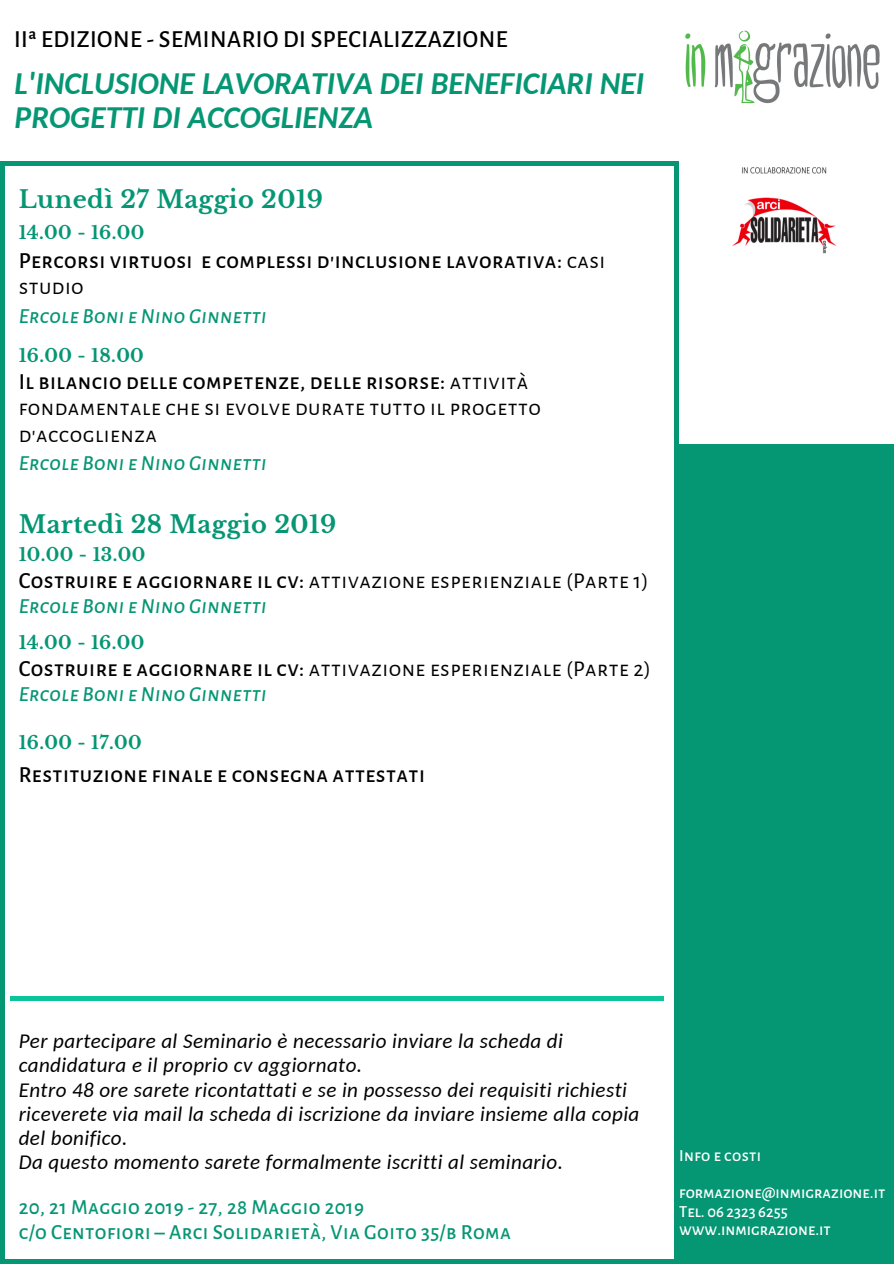
<style>
.page{position:relative;width:894px;height:1264px;background:#fff}
.page>*{position:absolute;margin:0;border:0;box-sizing:border-box;transform-origin:0 0}
.t1{font:italic 700 31.5px/33.9px "Carlito";color:#059674}
.t2{font:500 24px "Alegreya Sans SC";letter-spacing:.02em;color:#000}
.t3{font:700 24px "Libre Baskerville";letter-spacing:.02em;color:#059674}
.t4{font:22.5px/26.2px "Alegreya Sans SC";letter-spacing:.02em;color:#000}
.t5{font:500 22.5px/26.2px "Alegreya Sans SC";letter-spacing:.02em;color:#000}
.t6{font:italic 21px/24.2px "Carlito";letter-spacing:.02em;color:#000}
.t7{font:italic 500 21px "Alegreya Sans SC";letter-spacing:.02em;color:#059674}
.t8{font:500 21px/24.2px "Alegreya Sans SC";letter-spacing:.02em;color:#059674}
.t9{font:700 18px "Libre Baskerville";letter-spacing:.02em;color:#059674}
.t10{font:500 16.5px/18.6px "Alegreya Sans SC";color:#fff}
.t11{font:500 16.5px "Alegreya Sans SC";letter-spacing:.02em;color:#fff}
.s1{font-weight:400}
.s2{font-weight:500}
</style>
<div class="page">
<div style="left:674px;top:356px;width:219px;height:907px;background:#059674"></div>
<img style="left:685px;top:30px;width:195px;height:74px">
<div style="left:0;top:164px;width:5px;height:1099px;background:#059674"></div>
<div style="left:674px;top:318px;width:219px;height:125px;background:#fff"></div>
<img style="left:732px;top:167px;width:105px;height:87px">
<div style="left:11px;top:996px;width:653px;height:5px;background:#0bc499"></div>
<div style="left:673px;top:161px;width:5px;height:1102px;background:#059674"></div>
<div style="left:0;top:161px;width:676px;height:5px;background:#059674"></div>
<hr style="left:0;top:1259px;width:686px;height:4px;background:#059674">
<p class="t2" style="left:14px;top:25px;width:495px">IIª EDIZIONE - SEMINARIO DI SPECIALIZZAZIONE</p>
<h1 class="t1" style="left:15px;top:69px;width:631px">L'INCLUSIONE LAVORATIVA DEI BENEFICIARI NEI<br>PROGETTI DI ACCOGLIENZA</h1>
<p class="t3" style="left:19px;top:184px;width:306px">Lunedì 27 Maggio 2019</p>
<p class="t9" style="left:19px;top:222px;width:127px">14.00 - 16.00</p>
<p class="t5" style="left:19px;top:248px;width:588px">Percorsi virtuosi e complessi d'inclusione lavorativa: <span class="s1">casi studio</span></p>
<p class="t7" style="left:19px;top:303px;width:249px">Ercole Boni e Nino Ginnetti</p>
<p class="t9" style="left:19px;top:344px;width:127px">16.00 - 18.00</p>
<p class="t4" style="left:19px;top:369px;width:523px"><span class="s2">Il bilancio delle competenze, delle risorse:</span> attività fondamentale che si evolve durate tutto il progetto d'accoglienza</p>
<p class="t7" style="left:19px;top:451px;width:249px">Ercole Boni e Nino Ginnetti</p>
<p class="t3" style="left:19px;top:509px;width:319px">Martedì 28 Maggio 2019</p>
<p class="t9" style="left:19px;top:543px;width:128px">10.00 - 13.00</p>
<p class="t4" style="left:19px;top:568px;width:631px"><span class="s2">Costruire e aggiornare il cv:</span> attivazione esperienziale (Parte 1)</p>
<p class="t7" style="left:19px;top:594px;width:249px">Ercole Boni e Nino Ginnetti</p>
<p class="t9" style="left:19px;top:631px;width:127px">14.00 - 16.00</p>
<p class="t4" style="left:19px;top:656px;width:634px"><span class="s2">Costruire e aggiornare il cv:</span> attivazione esperienziale (Parte 2)</p>
<p class="t7" style="left:19px;top:682px;width:249px">Ercole Boni e Nino Ginnetti</p>
<p class="t9" style="left:19px;top:731px;width:124px">16.00 - 17.00</p>
<p class="t5" style="left:19px;top:762px;width:408px">Restituzione finale e consegna attestati</p>
<p class="t6" style="left:19px;top:1031px;width:622px">Per partecipare al Seminario è necessario inviare la scheda di candidatura e il proprio cv aggiornato.<br>Entro 48 ore sarete ricontattati e se in possesso dei requisiti richiesti riceverete via mail la scheda di iscrizione da inviare insieme alla copia del bonifico.<br>Da questo momento sarete formalmente iscritti al seminario.</p>
<p class="t8" style="left:19px;top:1195px;width:493px">20, 21 Maggio 2019 - 27, 28 Maggio 2019<br>c/o Centofiori – Arci Solidarietà, Via Goito 35/b Roma</p>
<p class="t11" style="left:679px;top:1146px;width:84px">Info e costi</p>
<p class="t10" style="left:679px;top:1183px;width:208px">formazione@inmigrazione.it<br>Tel. 06 2323 6255 www.inmigrazione.it</p>
</div>
